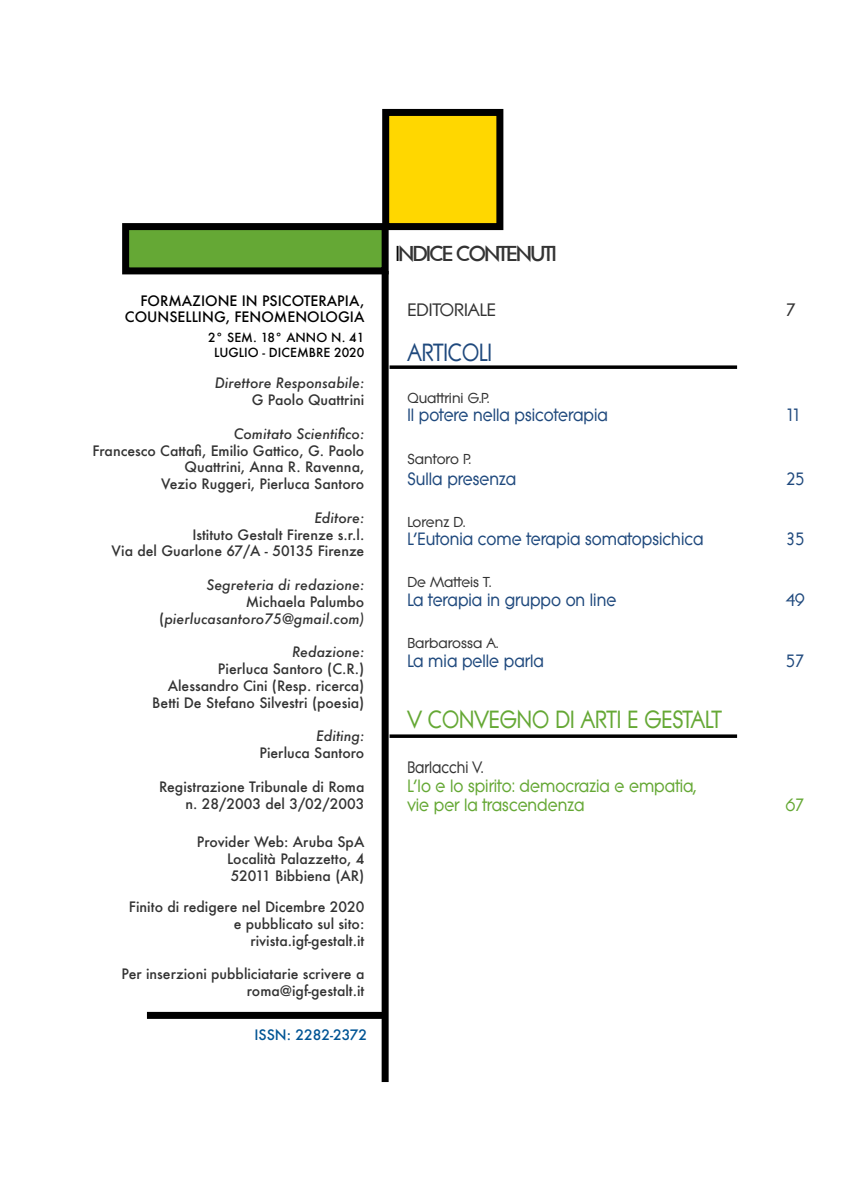
<style>
.page{position:relative;width:844px;height:1191px;background:#fff}
.page>*{position:absolute;margin:0;border:0;box-sizing:border-box;transform-origin:0 0}
.t1{font:700 24.15px "Litera Serial";color:#65a835;scale:.87 1}
.t2{font:700 24.15px "Litera Serial";color:#1f497d;scale:.87 1}
.t3{font:800 21px "Litera Serial";letter-spacing:-.07em;color:#333}
.t4{font:700 17.5px "Litera Serial";color:#333}
.t5{font:700 17.32px "Litera Serial";color:#1f497d;scale:.91 1}
.t6{font:700 17.32px/18.9px "Litera Serial";color:#65a835;scale:.91 1}
.t7{font:700 16.1px "Litera Serial";color:#333;scale:.87 1}
.t8{font:500 14px/16.8px "Futura";color:#333;text-align:right}
.t9{font:italic 500 14px/16.8px "Futura";color:#333;text-align:right}
.t10{font:700 14px "Litera Serial";color:#333}
.t11{font:500 14px/16.8px "Futura";color:#000;text-align:right}
.t12{font:500 14px "Futura";color:#005494}
.t13{font:500 12.25px/14.7px "Futura";color:#000;text-align:center}
.s1{font-style:normal}
.s2{font-weight:700;color:#000}
</style>
<div class="page">
<div style="left:381px;top:271px;width:7px;height:811px;background:#000"></div>
<div style="left:385px;top:112px;width:114px;height:115px;background:#ffd700"></div>
<div style="left:382px;top:109px;width:121px;height:121px;border:7px solid #000"></div>
<div style="left:126px;top:227px;width:259px;height:44px;background:#65a835"></div>
<div style="left:122px;top:223px;width:266px;height:51px;border:7px solid #000"></div>
<div style="left:147px;top:1012px;width:238px;height:7px;background:#000"></div>
<svg style="left:389px;top:734px;width:347px;height:4px"></svg>
<svg style="left:389px;top:365px;width:347px;height:4px"></svg>
<p class="t11" style="left:125px;top:292px;width:241px">FORMAZIONE IN PSICOTERAPIA,<br>COUNSELLING, FENOMENOLOGIA</p>
<p class="t13" style="left:208px;top:330px;width:158px">2° SEM. 18° ANNO N. 41<br>LUGLIO - DICEMBRE 2020</p>
<p class="t9" style="left:215px;top:374px;width:151px">Direttore Responsabile:</p>
<p class="t8" style="left:251px;top:391px;width:114px">G Paolo Quattrini</p>
<p class="t9" style="left:234px;top:425px;width:132px">Comitato Scientifico:</p>
<p class="t8" style="left:92px;top:442px;width:273px">Francesco Cattafi, Emilio Gattico, G. Paolo<br>Quattrini, Anna R. Ravenna,<br>Vezio Ruggeri, Pierluca Santoro</p>
<p class="t9" style="left:314px;top:509px;width:52px">Editore:</p>
<p class="t8" style="left:112px;top:526px;width:254px">Istituto Gestalt Firenze s.r.l.<br>Via del Guarlone 67/A - 50135 Firenze</p>
<p class="t9" style="left:206px;top:576px;width:159px">Segreteria di redazione:</p>
<p class="t9" style="left:159px;top:593px;width:206px"><span class="s1">Michaela Palumbo (</span>pierlucasantoro75@gmail.com)</p>
<p class="t9" style="left:292px;top:643px;width:74px">Redazione:</p>
<p class="t8" style="left:152px;top:660px;width:214px">Pierluca Santoro (C.R.)<br>Alessandro Cini (Resp. ricerca)<br>Betti De Stefano Silvestri (poesia)</p>
<p class="t9" style="left:316px;top:727px;width:50px">Editing:</p>
<p class="t8" style="left:259px;top:744px;width:106px">Pierluca Santoro</p>
<p class="t8" style="left:159px;top:778px;width:207px">Registrazione Tribunale di Roma n. 28/2003 del 3/02/2003</p>
<p class="t8" style="left:227px;top:833px;width:139px;text-align:justify;text-indent:-30px">Provider Web: Aruba SpA Località Palazzetto, 4<br>52011 Bibbiena (AR)</p>
<p class="t8" style="left:129px;top:898px;width:237px">Finito di redigere nel Dicembre 2020 e pubblicato sul sito: rivista.igf-gestalt.it</p>
<p class="t8" style="left:121px;top:965px;width:244px">Per inserzioni pubbliciatarie scrivere a roma@igf-gestalt.it</p>
<p class="t12" style="left:254px;top:1025px;width:114px">ISSN: 2282-2372</p>
<h2 class="t3" style="left:395px;top:238px;width:162px"><span class="s2">I</span>NDICE CONTENUTI</h2>
<p class="t4" style="left:407px;top:296px;width:90px">EDITORIALE</p>
<p class="t4" style="left:785px;top:296px;width:12px">7</p>
<h1 class="t2" style="left:407px;top:334px;width:99px">ARTICOLI</h1>
<p class="t10" style="left:407px;top:387px;width:83px">Quattrini G.P.</p>
<p class="t5" style="left:407px;top:402px;width:222px">Il potere nella psicoterapia</p>
<p class="t5" style="left:785px;top:402px;width:19px">11</p>
<p class="t10" style="left:407px;top:448px;width:65px">Santoro P.</p>
<p class="t5" style="left:407px;top:465px;width:121px">Sulla presenza</p>
<p class="t5" style="left:785px;top:465px;width:22px">25</p>
<p class="t10" style="left:407px;top:511px;width:59px">Lorenz D.</p>
<p class="t5" style="left:407px;top:526px;width:327px">L’Eutonia come terapia somatopsichica</p>
<p class="t5" style="left:785px;top:526px;width:22px">35</p>
<p class="t10" style="left:407px;top:572px;width:85px">De Matteis T.</p>
<p class="t5" style="left:407px;top:587px;width:231px">La terapia in gruppo on line</p>
<p class="t5" style="left:785px;top:587px;width:22px">49</p>
<p class="t10" style="left:407px;top:633px;width:92px">Barbarossa A.</p>
<p class="t5" style="left:407px;top:648px;width:151px">La mia pelle parla</p>
<p class="t5" style="left:785px;top:648px;width:22px">57</p>
<h1 class="t1" style="left:407px;top:702px;width:362px">V CONVEGNO DI ARTI E GESTALT</h1>
<p class="t7" style="left:407px;top:755px;width:89px">Barlacchi V.</p>
<p class="t6" style="left:407px;top:775px;width:319px">L’Io e lo spirito: democrazia e empatia, vie per la trascendenza</p>
<p class="t6" style="left:785px;top:794px;width:22px">67</p>
</div>
